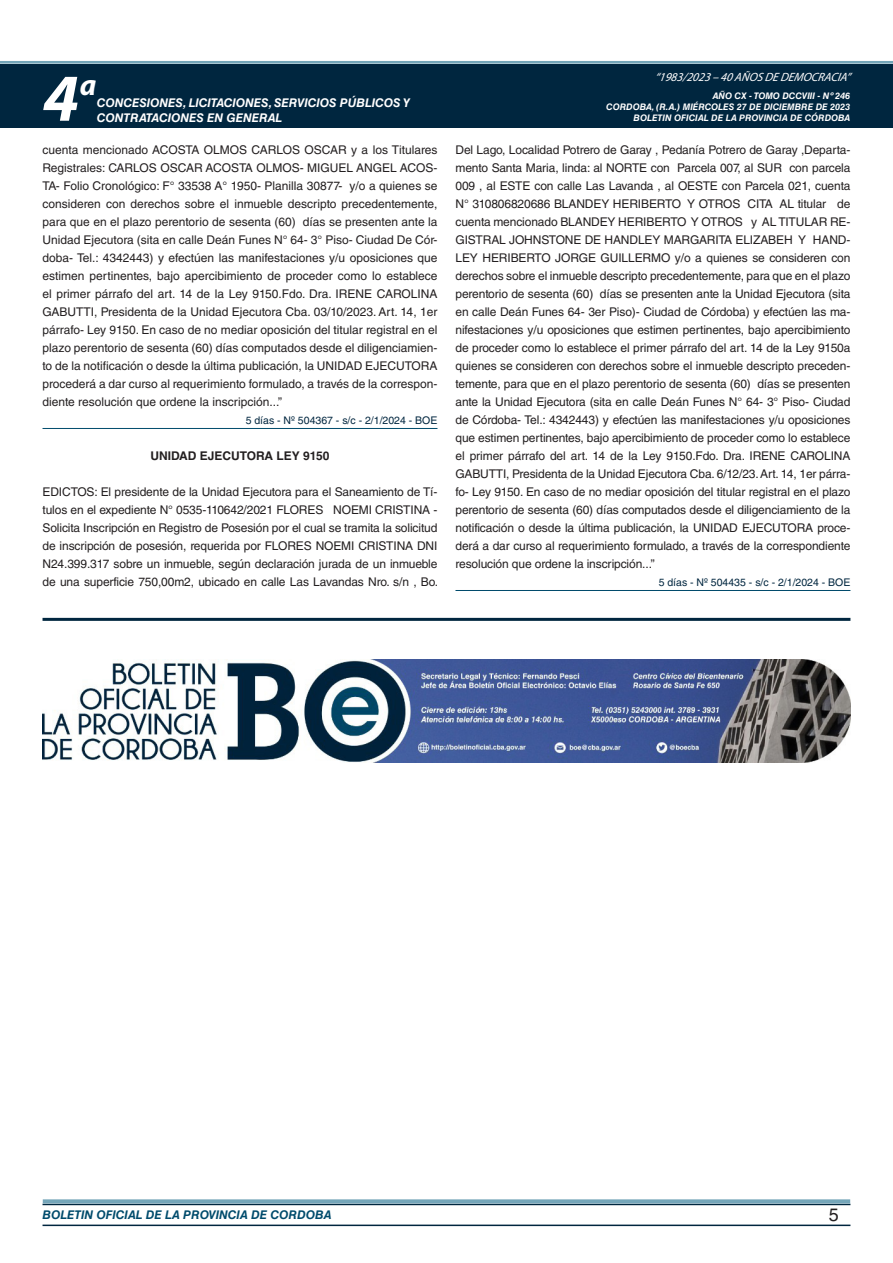
<style>
.page{position:relative;width:893px;height:1263px;background:#fff}
.page>*{position:absolute;margin:0;border:0;box-sizing:border-box;transform-origin:0 0}
.t1{font:italic 700 67.5px "Myriad Pro";color:#fff}
.t2{font:italic 700 30px "Myriad Pro";color:#fff}
.t3{font:18px "Helvetica LT Std";color:#231f20}
.TEXTO_BASE{font:12px/18px "Helvetica LT Std";letter-spacing:-.01em;color:#231f20;text-align:justify}
.t4{font:italic 700 12px/14.4px "Helvetica LT Std";color:#fff}
.t5{font:italic 700 12px "Helvetica LT Std";color:#004b6c}
.t6{font:italic 12px "Myriad Pro";color:#fff}
.RESUELVE{font:700 12px "Helvetica LT Std";color:#231f20}
.FECHA_DE_VENCIMIENTO{font:10.5px "Helvetica LT Std";color:#00263f}
.t7{font:italic 700 9px/10.8px "Helvetica LT Std";color:#fff;text-align:right}
</style>
<div class="page">
<div style="left:0;top:61px;width:893px;height:6px;background:#fff;opacity:.75"></div>
<hr style="left:43px;top:1224px;width:807px;height:2px;background:#00263f">
<div style="left:42px;top:1198px;width:809px;height:8px;background:#fff;opacity:.75"></div>
<div style="left:0;top:64px;width:893px;height:64px;background:#00263f"></div>
<hr style="left:43px;top:428px;width:394px;height:1px;background:#004b6c">
<hr style="left:455px;top:590px;width:395px;height:1px;background:#004b6c">
<hr style="left:43px;top:618px;width:807px;height:3px;background:#00263f">
<img style="left:43px;top:659px;width:807px;height:104px">
<h1 class="t1" style="left:43px;top:54px;width:38px">4</h1>
<h2 class="t2" style="left:80px;top:66px;width:18px">a</h2>
<p class="t4" style="left:97px;top:96px;width:315px">CONCESIONES, LICITACIONES, SERVICIOS PÚBLICOS Y<br>CONTRATACIONES EN GENERAL</p>
<p class="t6" style="left:655px;top:70px;width:197px">“ 1983/2023 – 40 AÑOS DE DEMOCRACIA”</p>
<p class="t7" style="left:606px;top:91px;width:245px">AÑO CX - TOMO DCCVIII - Nº 246<br>CORDOBA, (R.A.) MIÉRCOLES 27 DE DICIEMBRE DE 2023</p>
<p class="t7" style="left:634px;top:112px;width:218px">BOLETIN OFICIAL DE LA PROVINCIA DE CÓRDOBA</p>
<p class="TEXTO_BASE" style="left:43px;top:141px;width:396px">cuenta mencionado ACOSTA OLMOS CARLOS OSCAR y a los Titulares Registrales: CARLOS OSCAR ACOSTA OLMOS- MIGUEL ANGEL ACOS-TA- Folio Cronológico: F° 33538 A° 1950- Planilla 30877- y/o a quienes se consideren con derechos sobre el inmueble descripto precedentemente, para que en el plazo perentorio de sesenta (60) días se presenten ante la Unidad Ejecutora (sita en calle Deán Funes N° 64- 3° Piso- Ciudad De Cór&shy;doba- Tel.: 4342443) y efectúen las manifestaciones y/u oposiciones que estimen pertinentes, bajo apercibimiento de proceder como lo establece el primer párrafo del art. 14 de la Ley 9150.Fdo. Dra. IRENE CAROLINA GABUTTI, Presidenta de la Unidad Ejecutora Cba. 03/10/2023. Art. 14, 1er párrafo- Ley 9150. En caso de no mediar oposición del titular registral en el plazo perentorio de sesenta (60) días computados desde el diligenciamien&shy;to de la notificación o desde la última publicación, la UNIDAD EJECUTORA procederá a dar curso al requerimiento formulado, a través de la correspon&shy;diente resolución que ordene la inscripción...”</p>
<p class="FECHA_DE_VENCIMIENTO" style="left:246px;top:414px;width:193px">5 días - Nº 504367 - s/c - 2/1/2024 - BOE</p>
<p class="RESUELVE" style="left:150px;top:448px;width:181px">UNIDAD EJECUTORA LEY 9150</p>
<p class="TEXTO_BASE" style="left:43px;top:483px;width:397px">EDICTOS: El presidente de la Unidad Ejecutora para el Saneamiento de Tí&shy;tulos en el expediente N° 0535-110642/2021 FLORES NOEMI CRISTINA - Solicita Inscripción en Registro de Posesión por el cual se tramita la solicitud de inscripción de posesión, requerida por FLORES NOEMI CRISTINA DNI N24.399.317 sobre un inmueble, según declaración jurada de un inmueble de una superficie 750,00m2, ubicado en calle Las Lavandas Nro. s/n , Bo.</p>
<p class="TEXTO_BASE" style="left:455px;top:141px;width:396px">Del Lago, Localidad Potrero de Garay , Pedanía Potrero de Garay ,Departa&shy;mento Santa Maria, linda: al NORTE con Parcela 007, al SUR con parcela 009 , al ESTE con calle Las Lavanda , al OESTE con Parcela 021, cuenta N° 310806820686 BLANDEY HERIBERTO Y OTROS CITA AL titular de cuenta mencionado BLANDEY HERIBERTO Y OTROS y AL TITULAR RE-GISTRAL JOHNSTONE DE HANDLEY MARGARITA ELIZABEH Y HAND-LEY HERIBERTO JORGE GUILLERMO y/o a quienes se consideren con derechos sobre el inmueble descripto precedentemente, para que en el plazo perentorio de sesenta (60) días se presenten ante la Unidad Ejecutora (sita en calle Deán Funes 64- 3er Piso)- Ciudad de Córdoba) y efectúen las ma&shy;nifestaciones y/u oposiciones que estimen pertinentes, bajo apercibimiento de proceder como lo establece el primer párrafo del art. 14 de la Ley 9150a quienes se consideren con derechos sobre el inmueble descripto preceden&shy;temente, para que en el plazo perentorio de sesenta (60) días se presenten ante la Unidad Ejecutora (sita en calle Deán Funes N° 64- 3° Piso- Ciudad de Córdoba- Tel.: 4342443) y efectúen las manifestaciones y/u oposiciones que estimen pertinentes, bajo apercibimiento de proceder como lo establece el primer párrafo del art. 14 de la Ley 9150.Fdo. Dra. IRENE CAROLINA GABUTTI, Presidenta de la Unidad Ejecutora Cba. 6/12/23. Art. 14, 1er párra&shy;fo- Ley 9150. En caso de no mediar oposición del titular registral en el plazo perentorio de sesenta (60) días computados desde el diligenciamiento de la notificación o desde la última publicación, la UNIDAD EJECUTORA proce&shy;derá a dar curso al requerimiento formulado, a través de la correspondiente resolución que ordene la inscripción...”</p>
<p class="FECHA_DE_VENCIMIENTO" style="left:659px;top:576px;width:193px">5 días - Nº 504435 - s/c - 2/1/2024 - BOE</p>
<p class="t5" style="left:43px;top:1208px;width:290px">BOLETIN OFICIAL DE LA PROVINCIA DE CORDOBA</p>
<h3 class="t3" style="left:829px;top:1204px;width:12px">5</h3>
</div>
